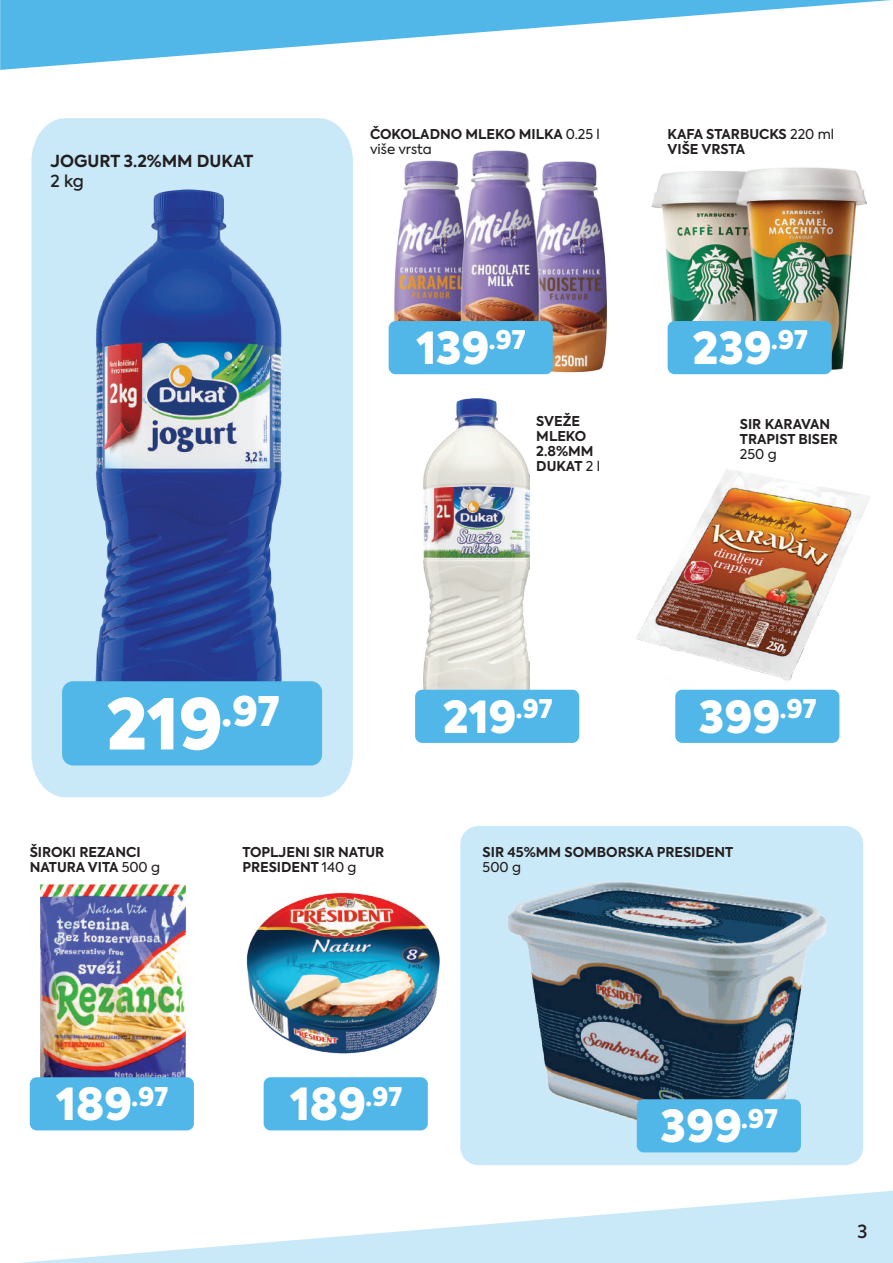
<style>
.page{position:relative;width:893px;height:1263px;background:#fff}
.page>*{position:absolute;margin:0;border:0;box-sizing:border-box;transform-origin:0 0}
.t1{font:900 69.6px "Axiforma";color:#fff}
.t2{font:900 43.95px "Axiforma";color:#fff}
.t3{font:500 18px "Axiforma";color:#231f20}
.t4{font:700 16.5px "Axiforma";color:#231f20}
.t5{font:500 16.5px "Axiforma";color:#231f20}
.t6{font:700 13.5px/15px "Axiforma";color:#231f20}
.t7{font:13.5px "Axiforma";color:#231f20}
.s1{font-weight:400}
</style>
<div class="page">
<div style="left:460px;top:826px;width:403px;height:339px;background:#cae9f8;border-radius:18px"></div>
<div style="left:31px;top:118px;width:322px;height:679px;background:#cae9f8"></div>
<svg style="left:19px;top:1190px;width:874px;height:73px"></svg>
<svg style="left:0;top:0;width:891px;height:70px"></svg>
<img style="left:40px;top:884px;width:147px;height:193px">
<img style="left:651px;top:171px;width:85px;height:198px">
<img style="left:736px;top:168px;width:131px;height:203px">
<img style="left:246px;top:892px;width:194px;height:162px">
<img style="left:507px;top:881px;width:320px;height:272px">
<img style="left:423px;top:399px;width:106px;height:291px">
<img style="left:96px;top:189px;width:186px;height:492px">
<div style="left:62px;top:681px;width:260px;height:84px;background:#50b7e8;border-radius:11px"></div>
<div style="left:415px;top:690px;width:164px;height:53px;background:#50b7e8;border-radius:7px"></div>
<div style="left:30px;top:1077px;width:164px;height:53px;background:#50b7e8;border-radius:7px"></div>
<div style="left:264px;top:1077px;width:164px;height:53px;background:#50b7e8;border-radius:7px"></div>
<div style="left:637px;top:1099px;width:164px;height:53px;background:#50b7e8;border-radius:7px"></div>
<div style="left:675px;top:690px;width:164px;height:53px;background:#50b7e8;border-radius:7px"></div>
<img style="left:636px;top:469px;width:235px;height:222px">
<img style="left:390px;top:160px;width:65px;height:215px">
<img style="left:546px;top:161px;width:61px;height:214px">
<img style="left:455px;top:150px;width:91px;height:225px">
<div style="left:389px;top:321px;width:164px;height:53px;background:#50b7e8;border-radius:7px"></div>
<div style="left:668px;top:321px;width:164px;height:53px;background:#50b7e8;border-radius:7px"></div>
<p class="t4" style="left:51px;top:150px;width:204px">JOGURT 3.2%MM DUKAT</p>
<p class="t5" style="left:51px;top:170px;width:35px">2 kg</p>
<p class="t6" style="left:370px;top:127px;width:231px">ČOKOLADNO MLEKO MILKA <span class="s1">0.25 l više vrsta</span></p>
<p class="t6" style="left:668px;top:126px;width:168px">KAFA STARBUCKS <span class="s1">220 ml<br></span>VIŠE VRSTA</p>
<h2 class="t2" style="left:417px;top:317px;width:110px">139<sup>.97</sup></h2>
<h2 class="t2" style="left:693px;top:317px;width:117px">239<sup>.97</sup></h2>
<p class="t6" style="left:536px;top:414px;width:65px">SVEŽE<br>MLEKO<br>2.8%MM<br>DUKAT <span class="s1">2 l</span></p>
<p class="t6" style="left:740px;top:417px;width:99px">SIR KARAVAN<br>TRAPIST BISER</p>
<p class="t7" style="left:740px;top:445px;width:38px">250 g</p>
<h1 class="t1" style="left:106px;top:674px;width:175px">219<sup>.97</sup></h1>
<h2 class="t2" style="left:443px;top:685px;width:111px">219<sup>.97</sup></h2>
<h2 class="t2" style="left:699px;top:685px;width:119px">399<sup>.97</sup></h2>
<p class="t6" style="left:30px;top:844px;width:132px">ŠIROKI REZANCI<br>NATURA VITA <span class="s1">500 g</span></p>
<p class="t6" style="left:242px;top:844px;width:143px">TOPLJENI SIR NATUR<br>PRESIDENT <span class="s1">140 g</span></p>
<p class="t6" style="left:483px;top:845px;width:252px">SIR 45%MM SOMBORSKA PRESIDENT</p>
<p class="t7" style="left:483px;top:859px;width:40px">500 g</p>
<h2 class="t2" style="left:57px;top:1073px;width:113px">189<sup>.97</sup></h2>
<h2 class="t2" style="left:290px;top:1073px;width:113px">189<sup>.97</sup></h2>
<h2 class="t2" style="left:661px;top:1095px;width:119px">399<sup>.97</sup></h2>
<h3 class="t3" style="left:857px;top:1220px;width:12px">3</h3>
</div>
